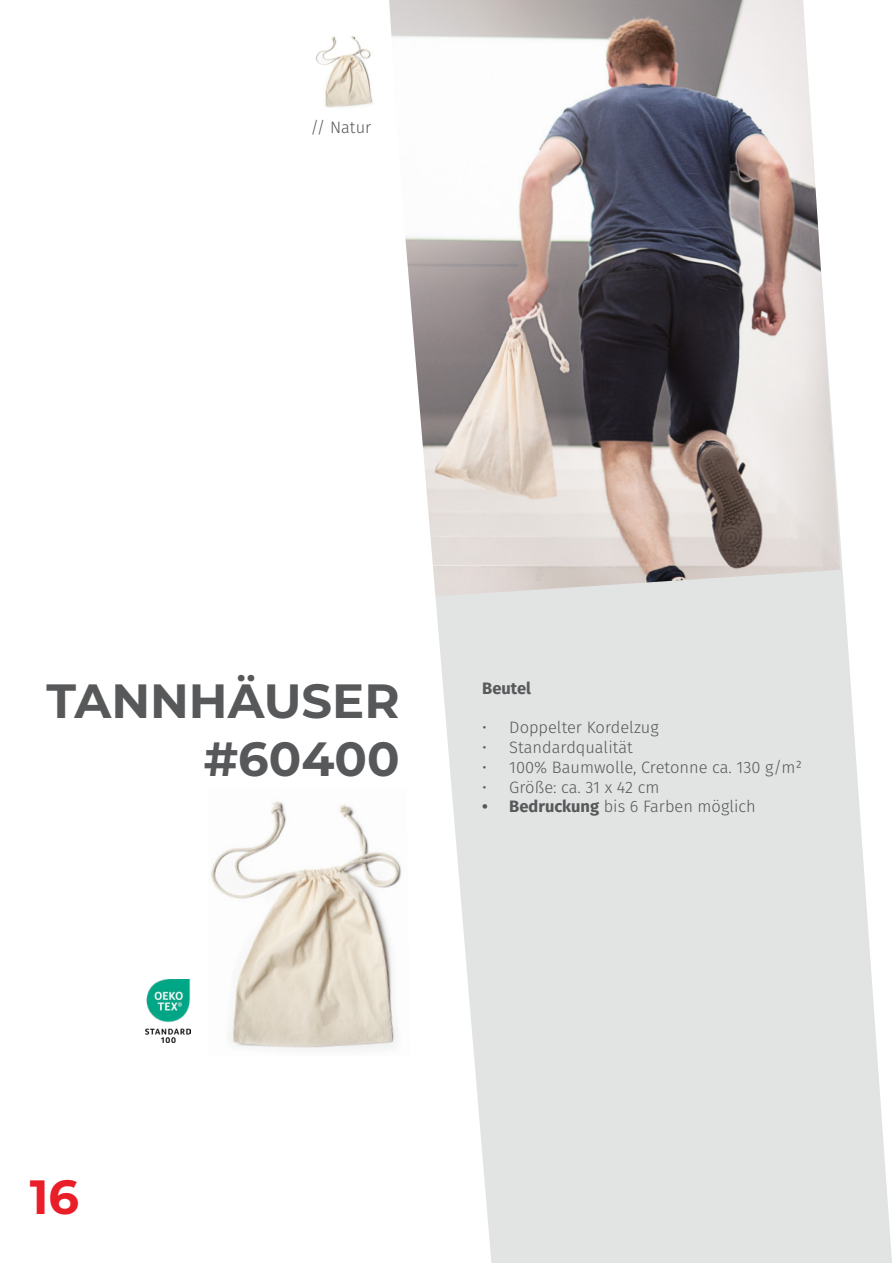
<style>
.page{position:relative;width:893px;height:1263px;background:#fff}
.page>*{position:absolute;margin:0;border:0;box-sizing:border-box;transform-origin:0 0}
.t1{font:700 48px/57.6px "Montserrat";color:#57585a;text-align:right}
.t2{font:700 48px "Montserrat";color:#e91e28}
.t3{font:300 16.5px "Fira Sans";color:#57585a}
.t4{font:700 16.5px "Fira Sans";color:#57585a}
.s1{font-weight:700}
</style>
<div class="page">
<img style="left:315px;top:36px;width:58px;height:72px">
<div style="left:491px;top:539px;width:401px;height:724px;background:#e2e3e3"></div>
<img style="left:389px;top:0;width:451px;height:597px">
<img style="left:211px;top:801px;width:186px;height:249px">
<svg style="left:397px;top:139px;width:94px;height:1115px"></svg>
<img style="left:146px;top:980px;width:44px;height:62px">
<p class="t3" style="left:310px;top:116px;width:62px">// Natur</p>
<h1 class="t1" style="left:47px;top:673px;width:355px">TANNHÄUSER #60400</h1>
<p class="t4" style="left:482px;top:676px;width:50px">Beutel</p>
<p class="t3" style="left:482px;top:716px;width:178px">• Doppelter Kordelzug</p>
<p class="t3" style="left:482px;top:736px;width:152px">• Standardqualität</p>
<p class="t3" style="left:482px;top:755px;width:321px">• 100% Baumwolle, Cretonne ca. 130 g/m²</p>
<p class="t3" style="left:482px;top:775px;width:179px">• Größe: ca. 31 x 42 cm</p>
<p class="t3" style="left:482px;top:795px;width:275px"><span class="s1">• Bedruckung</span> bis 6 Farben möglich</p>
<h1 class="t2" style="left:30px;top:1169px;width:51px">16</h1>
</div>
